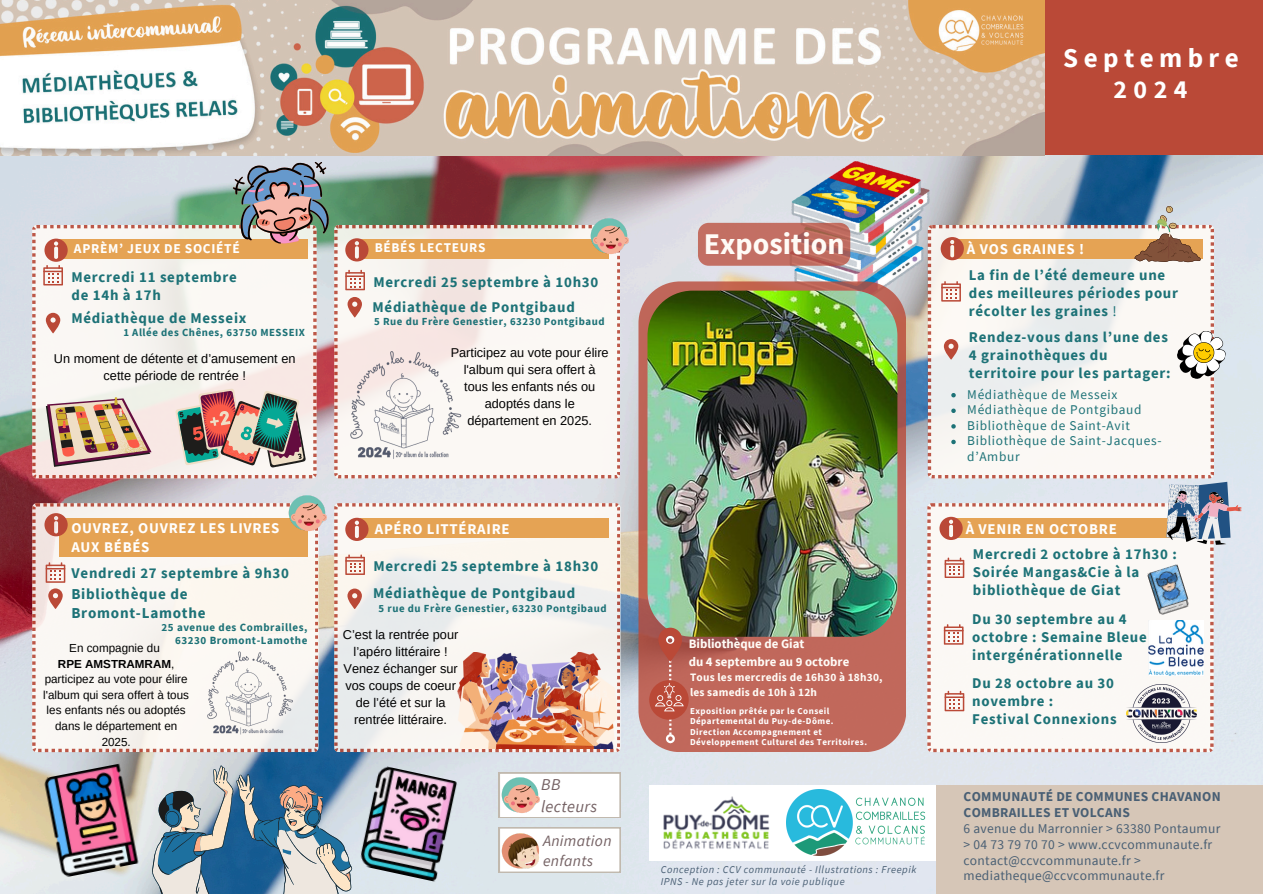
<style>
.page{position:relative;width:1263px;height:894px;background:#fff}
.page>*{position:absolute;margin:0;border:0;box-sizing:border-box;transform-origin:0 0}
.t1{font:700 30px "Source Sans Pro";color:#fffbf6}
.t2{font:700 27px "Source Sans Pro";letter-spacing:.2em;color:#fff}
.t3{font:700 25.95px "Source Sans Pro";color:#fff}
.t4{font:italic 16.65px/21.3px "Source Sans Pro";letter-spacing:.02em;color:#756264}
.t5{font:italic 15.75px/20.2px "Source Sans Pro";letter-spacing:.02em;color:#756264}
.t6{font:700 15.15px "Source Sans Pro";letter-spacing:.05em;color:#1d7277}
.t7{font:700 14.85px/18px "Source Sans Pro";letter-spacing:.05em;color:#1d7277}
.t8{font:700 14.85px/18.3px "Source Sans Pro";letter-spacing:.05em;color:#fff}
.t9{font:13.5px/15.8px "Source Sans Pro";letter-spacing:.02em;color:#495f74}
.t10{font:700 13.5px "Source Sans Pro";letter-spacing:.05em;color:#fff}
.t11{font:13.35px/15.6px "Source Sans Pro";letter-spacing:.05em;color:#1d7277}
.t12{font:700 13.35px "Source Sans Pro";letter-spacing:.05em;color:#fff}
.t13{font:700 12.9px "Source Sans Pro";color:#fffbf6}
.t14{font:12.75px/17px "Arimo";color:#000;text-align:center}
.t15{font:11.7px/15.6px "Arimo";color:#000;text-align:center}
.t16{font:700 11.7px "Arimo";color:#000}
.t17{font:700 11.4px "Source Sans Pro";letter-spacing:.02em;color:#fffbf6}
.t18{font:700 10.95px "Source Sans Pro";letter-spacing:.05em;color:#1d7277}
.t19{font:700 10.8px "Source Sans Pro";letter-spacing:.05em;color:#1d7277}
.t20{font:italic 10.5px "Source Sans Pro";letter-spacing:.05em;color:#495f74}
.t21{font:700 9px/10.5px "Source Sans Pro";letter-spacing:.05em;color:#fff}
.s1{font-weight:400}
.s2{font-weight:700}
</style>
<div class="page">
<img style="left:0;top:155px;width:1263px;height:738px">
<img style="left:833px;top:776px;width:99px;height:8px">
<div style="left:1044px;top:0;width:219px;height:155px;background:#ba4937"></div>
<svg style="left:499px;top:827px;width:121px;height:45px"></svg>
<svg style="left:499px;top:772px;width:121px;height:45px"></svg>
<img style="left:500px;top:772px;width:43px;height:43px">
<img style="left:0;top:0;width:1044px;height:155px">
<div style="left:780px;top:784px;width:157px;height:76px;background:#fff"></div>
<img style="left:786px;top:789px;width:140px;height:65px">
<div style="left:937px;top:784px;width:326px;height:109px;background:#d6c6b7"></div>
<svg style="left:334px;top:225px;width:286px;height:253px;fill:#fbf7f4"></svg>
<div style="left:360px;top:239px;width:249px;height:20px;background:#e5a354"></div>
<svg style="left:345px;top:238px;width:23px;height:23px"></svg>
<svg style="left:345px;top:270px;width:20px;height:20px"></svg>
<svg style="left:348px;top:297px;width:14px;height:20px"></svg>
<svg style="left:334px;top:503px;width:286px;height:248px;fill:#f5f2ef"></svg>
<div style="left:360px;top:518px;width:249px;height:20px;background:#e5a354"></div>
<svg style="left:345px;top:517px;width:23px;height:24px"></svg>
<svg style="left:345px;top:554px;width:20px;height:20px"></svg>
<svg style="left:347px;top:588px;width:15px;height:20px"></svg>
<svg style="left:32px;top:503px;width:286px;height:248px;fill:#faf7f1"></svg>
<div style="left:59px;top:517px;width:248px;height:39px;background:#e5a354"></div>
<svg style="left:44px;top:513px;width:24px;height:23px"></svg>
<svg style="left:46px;top:562px;width:19px;height:20px"></svg>
<svg style="left:48px;top:588px;width:15px;height:20px"></svg>
<img style="left:500px;top:827px;width:43px;height:44px">
<img style="left:790px;top:161px;width:139px;height:141px">
<svg style="left:638px;top:281px;width:268px;height:470px;background:#be6a5e"></svg>
<svg style="left:32px;top:225px;width:285px;height:253px;fill:#faf7f3"></svg>
<div style="left:60px;top:239px;width:248px;height:20px;background:#e5a354"></div>
<svg style="left:43px;top:238px;width:25px;height:47px"></svg>
<svg style="left:46px;top:313px;width:14px;height:20px"></svg>
<img style="left:649px;top:784px;width:136px;height:75px">
<svg style="left:928px;top:225px;width:285px;height:253px;fill:#fbf8f4"></svg>
<div style="left:954px;top:239px;width:249px;height:19px;background:#e5a354"></div>
<svg style="left:941px;top:237px;width:23px;height:23px"></svg>
<svg style="left:941px;top:281px;width:20px;height:20px"></svg>
<svg style="left:944px;top:339px;width:14px;height:20px"></svg>
<div style="left:927px;top:503px;width:286px;height:248px;background:#fbf8f5"></div>
<svg style="left:176px;top:388px;width:130px;height:79px;background:#9e938c"></svg>
<img style="left:46px;top:397px;width:106px;height:69px">
<img style="left:187px;top:636px;width:118px;height:116px">
<img style="left:286px;top:490px;width:43px;height:43px">
<img style="left:588px;top:213px;width:43px;height:43px">
<img style="left:324px;top:331px;width:153px;height:151px">
<img style="left:457px;top:651px;width:160px;height:97px">
<img style="left:647px;top:290px;width:250px;height:346px;border-radius:45px">
<div style="left:666px;top:734px;width:9px;height:9px;border:2px solid #fff;border-radius:50%"></div>
<div style="left:649px;top:680px;width:40px;height:39px;background:#ba4937;border-radius:50%"></div>
<svg style="left:655px;top:627px;width:29px;height:107px"></svg>
<svg style="left:1174px;top:327px;width:55px;height:56px"></svg>
<svg style="left:1134px;top:205px;width:67px;height:58px"></svg>
<div style="left:953px;top:518px;width:248px;height:20px;background:#e5a354"></div>
<svg style="left:939px;top:516px;width:24px;height:24px"></svg>
<svg style="left:944px;top:624px;width:19px;height:20px"></svg>
<svg style="left:945px;top:690px;width:19px;height:21px"></svg>
<img style="left:1126px;top:684px;width:70px;height:57px">
<svg style="left:1166px;top:481px;width:75px;height:63px;background:#9aa1b2"></svg>
<img style="left:1148px;top:620px;width:55px;height:55px">
<svg style="left:945px;top:557px;width:19px;height:20px"></svg>
<img style="left:1142px;top:562px;width:55px;height:55px">
<img style="left:347px;top:762px;width:122px;height:122px">
<img style="left:32px;top:761px;width:119px;height:118px">
<svg style="left:152px;top:765px;width:200px;height:128px;background:#7e9aad"></svg>
<svg style="left:233px;top:162px;width:96px;height:82px;background:#959293"></svg>
<svg style="left:698px;top:223px;width:152px;height:43px;background:#c06e63"></svg>
<svg style="left:951px;top:393px;width:5px;height:4px"></svg>
<svg style="left:951px;top:408px;width:5px;height:5px"></svg>
<svg style="left:951px;top:424px;width:5px;height:4px"></svg>
<svg style="left:951px;top:439px;width:5px;height:5px"></svg>
<p class="t2" style="left:1063px;top:40px;width:177px">Septembre</p>
<p class="t3" style="left:1113px;top:73px;width:76px">2024</p>
<p class="t10" style="left:74px;top:240px;width:167px">APRÈM’ JEUX DE SOCIÉTÉ</p>
<p class="t7" style="left:71px;top:267px;width:167px">Mercredi 11 septembre de 14h à 17h</p>
<p class="t7" style="left:71px;top:308px;width:177px">Médiathèque de Messeix</p>
<p class="t19" style="left:123px;top:325px;width:183px">1 Allée des Chênes, 63750 MESSEIX</p>
<p class="t14" style="left:54px;top:350px;width:243px">Un moment de détente et d’amusement en cette période de rentrée !</p>
<p class="t12" style="left:375px;top:239px;width:112px">BÉBÉS LECTEURS</p>
<h5 class="t7" style="left:373px;top:272px;width:226px">Mercredi 25 septembre à 10h30</h5>
<p class="t7" style="left:372px;top:297px;width:204px">Médiathèque de Pontgibaud</p>
<p class="t19" style="left:374px;top:314px;width:232px">5 Rue du Frère Genestier, 63230 Pontgibaud</p>
<p class="t14" style="left:451px;top:343px;width:159px">Participez au vote pour élire l'album qui sera offert à tous les enfants nés ou adoptés dans le département en 2025.</p>
<p class="t1" style="left:704px;top:224px;width:142px">Exposition</p>
<p class="t8" style="left:375px;top:519px;width:136px">APÉRO LITTÉRAIRE</p>
<p class="t7" style="left:373px;top:556px;width:226px">Mercredi 25 septembre à 18h30</p>
<p class="t7" style="left:373px;top:584px;width:204px">Médiathèque de Pontgibaud</p>
<p class="t19" style="left:379px;top:601px;width:230px">5 rue du Frère Genestier, 63230 Pontgibaud</p>
<p class="t8" style="left:71px;top:518px;width:210px">OUVREZ, OUVREZ LES LIVRES<br>AUX BÉBÉS</p>
<p class="t7" style="left:72px;top:563px;width:219px">Vendredi 27 septembre à 9h30</p>
<p class="t6" style="left:71px;top:584px;width:118px">Bibliothèque de</p>
<p class="t6" style="left:71px;top:602px;width:136px">Bromont-Lamothe</p>
<p class="t18" style="left:162px;top:620px;width:147px">25 avenue des Combrailles,</p>
<h4 class="t18" style="left:175px;top:633px;width:134px">63230 Bromont-Lamothe</h4>
<p class="t14" style="left:343px;top:626px;width:117px">C’est la rentrée pour l’apéro littéraire !<br>Venez échanger sur vos coups de coeur de l’été et sur la rentrée littéraire.</p>
<h5 class="t13" style="left:689px;top:635px;width:117px">Bibliothèque de Giat</h5>
<p class="t15" style="left:69px;top:640px;width:92px">En compagnie du</p>
<p class="t16" style="left:58px;top:657px;width:118px">RPE AMSTRAMRAM<span class="s1">,</span></p>
<h4 class="t15" style="left:43px;top:671px;width:147px">participez au vote pour élire l'album qui sera offert à tous les enfants nés ou adoptés dans le département en<br>2025.</h4>
<p class="t17" style="left:690px;top:670px;width:194px">Tous les mercredis de 16h30 à 18h30,</p>
<p class="t13" style="left:689px;top:652px;width:162px">du 4 septembre au 9 octobre</p>
<h6 class="t17" style="left:690px;top:685px;width:129px">les samedis de 10h à 12h</h6>
<p class="t21" style="left:690px;top:705px;width:145px">Exposition prêtée par le Conseil<br>Départemental du Puy-de-Dôme.</p>
<h5 class="t21" style="left:690px;top:726px;width:179px">Direction Accompagnement et<br>Développement Culturel des Territoires.</h5>
<h4 class="t4" style="left:541px;top:773px;width:58px">BB lecteurs</h4>
<p class="t5" style="left:543px;top:829px;width:70px">Animation enfants</p>
<p class="t20" style="left:661px;top:862px;width:257px">Conception : CCV communauté - Illustrations : Freepik</p>
<p class="t20" style="left:661px;top:874px;width:185px">IPNS - Ne pas jeter sur la voie publique</p>
<p class="t8" style="left:967px;top:239px;width:119px">À VOS GRAINES !</p>
<h1 class="t7" style="left:969px;top:266px;width:211px">La fin de l’été demeure une des meilleures périodes pour récolter les graines <span class="s1">!</span></h1>
<p class="t7" style="left:969px;top:327px;width:203px">Rendez-vous dans l’une des<br>4 grainothèques du territoire pour les partager:</p>
<p class="t11" style="left:967px;top:386px;width:152px">Médiathèque de Messeix</p>
<p class="t11" style="left:967px;top:401px;width:176px">Médiathèque de Pontgibaud</p>
<p class="t11" style="left:967px;top:417px;width:164px">Bibliothèque de Saint-Avit</p>
<p class="t11" style="left:967px;top:432px;width:196px">Bibliothèque de Saint-Jacques&shy;d’Ambur</p>
<p class="t8" style="left:966px;top:519px;width:153px">À VENIR EN OCTOBRE</p>
<p class="t7" style="left:973px;top:545px;width:205px">Mercredi 2 octobre à 17h30 :<br>Soirée Mangas&amp;Cie à la bibliothèque de Giat</p>
<p class="t7" style="left:972px;top:609px;width:176px">Du 30 septembre au 4 octobre : Semaine Bleue intergénérationnelle</p>
<p class="t7" style="left:972px;top:674px;width:146px">Du 28 octobre au 30 novembre :<br>Festival Connexions</p>
<p class="t9" style="left:963px;top:788px;width:259px"><span class="s2">COMMUNAUTÉ DE COMMUNES CHAVANON<br>COMBRAILLES ET VOLCANS<br></span>6 avenue du Marronnier &gt; 63380 Pontaumur &gt; 04 73 79 70 70 &gt; www.ccvcommunaute.fr contact@ccvcommunaute.fr &gt; mediatheque@ccvcommunaute.fr</p>
</div>
